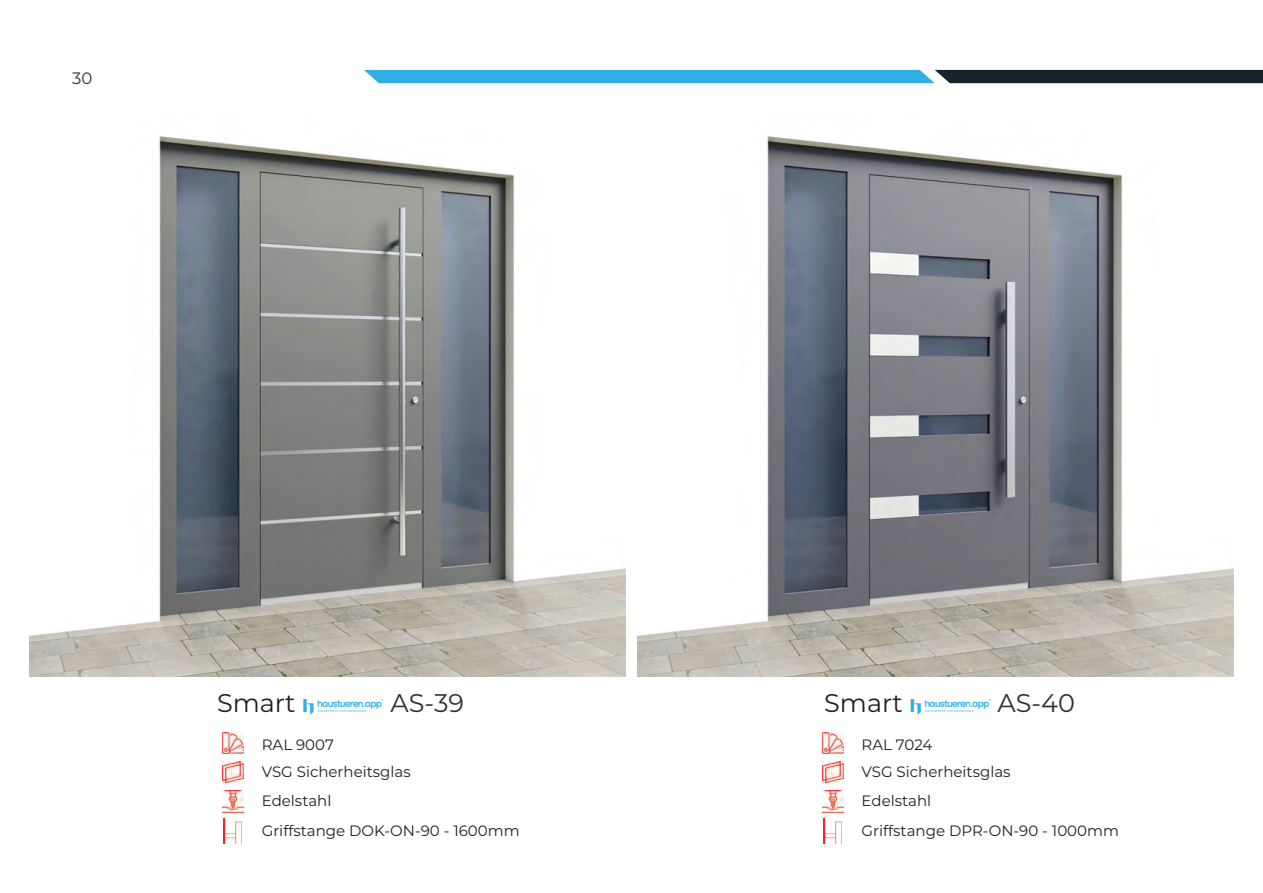
<style>
.page{position:relative;width:1263px;height:893px;background:#fff}
.page>*{position:absolute;margin:0;border:0;box-sizing:border-box;transform-origin:0 0}
.t1{font:25.5px "Montserrat Regular 2";color:#231f20}
.t2{font:16.5px "Montserrat Regular 2";color:#312f30}
.t3{font:15px "Montserrat Regular 2";color:#231f20}
.s1{font-family:"BASO";font-weight:700;color:#2fafe4}
.s2{color:#312f30}
</style>
<div class="page">
<img style="left:822px;top:732px;width:22px;height:21px">
<img style="left:223px;top:732px;width:21px;height:21px">
<img style="left:822px;top:761px;width:22px;height:22px">
<img style="left:223px;top:761px;width:21px;height:22px">
<img style="left:822px;top:791px;width:22px;height:22px">
<img style="left:223px;top:791px;width:21px;height:22px">
<img style="left:823px;top:818px;width:18px;height:26px">
<img style="left:224px;top:818px;width:18px;height:26px">
<img style="left:30px;top:83px;width:595px;height:593px">
<img style="left:638px;top:83px;width:595px;height:593px">
<svg style="left:364px;top:70px;width:899px;height:13px;background:#2b7fa3"></svg>
<p class="t2" style="left:72px;top:67px;width:22px">30</p>
<h1 class="t1" style="left:217px;top:686px;width:249px">Smart <span class="s1">$</span> <span class="s2">AS-39</span></h1>
<h1 class="t1" style="left:824px;top:686px;width:252px">Smart <span class="s1">$</span> <span class="s2">AS-40</span></h1>
<p class="t3" style="left:262px;top:734px;width:74px">RAL 9007</p>
<p class="t3" style="left:861px;top:734px;width:72px">RAL 7024</p>
<p class="t3" style="left:262px;top:761px;width:150px">VSG Sicherheitsglas</p>
<p class="t3" style="left:861px;top:761px;width:150px">VSG Sicherheitsglas</p>
<p class="t3" style="left:262px;top:791px;width:71px">Edelstahl</p>
<p class="t3" style="left:861px;top:791px;width:71px">Edelstahl</p>
<p class="t3" style="left:262px;top:820px;width:259px">Griffstange DOK-ON-90 - 1600mm</p>
<p class="t3" style="left:861px;top:820px;width:259px">Griffstange DPR-ON-90 - 1000mm</p>
</div>
